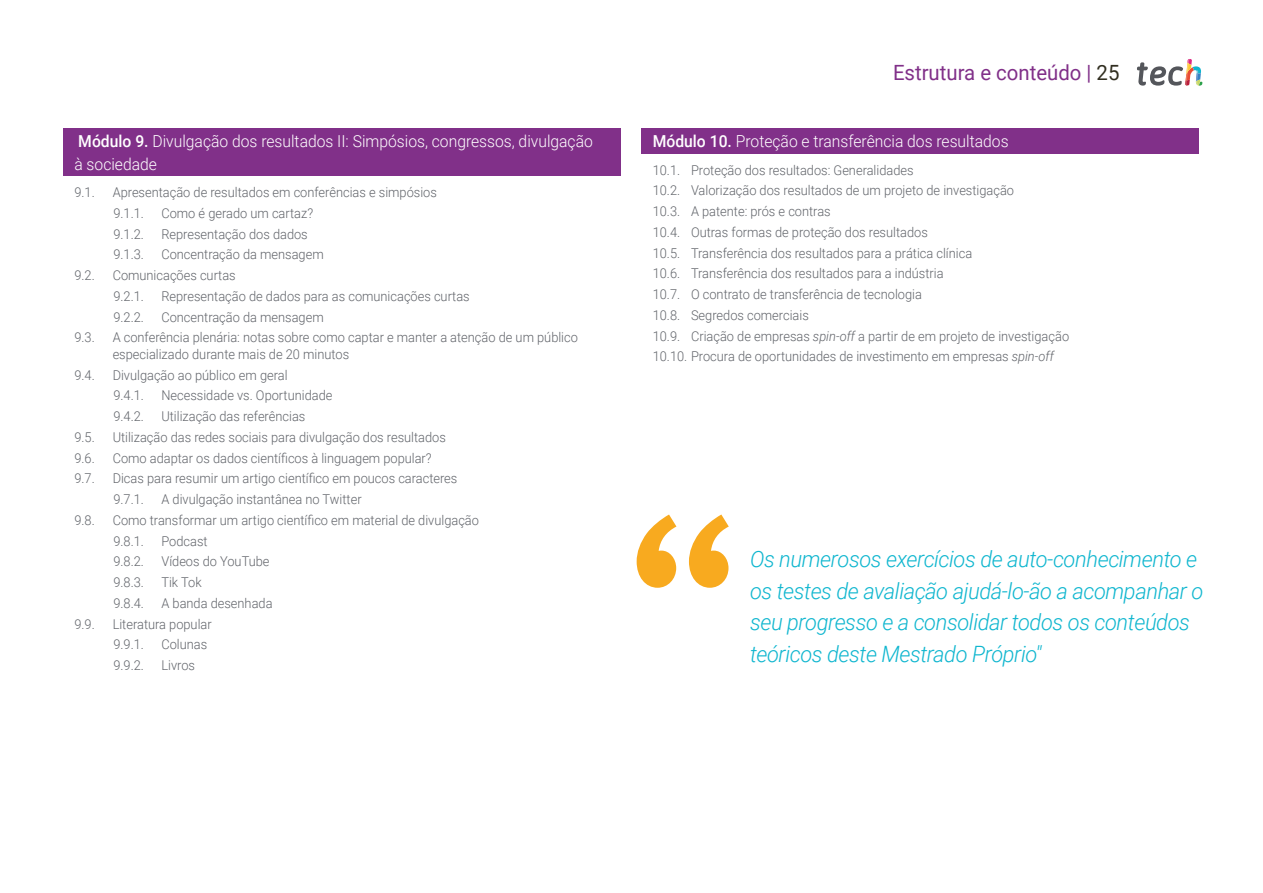
<style>
.page{position:relative;width:1263px;height:893px;background:#fff}
.page>*{position:absolute;margin:0;border:0;box-sizing:border-box;transform-origin:0 0}
.t1{font:italic 300 22.5px/31.5px "Roboto";letter-spacing:-.02em;color:#0fb6cf}
.t2{font:21px "Roboto";color:#813089}
.t3{font:300 16.5px/22.5px "Roboto";color:#fff;scale:.95 1}
.t4{font:300 13.5px/20.7px "Roboto";color:#61646a;scale:.95 1}
.s1{font-weight:500}
.s2{color:#312e20}
.s3{font-style:italic}
</style>
<div class="page">
<svg style="left:1137px;top:59px;width:65px;height:27px"></svg>
<div style="left:63px;top:129px;width:558px;height:47px;background:#813089"></div>
<div style="left:642px;top:129px;width:557px;height:25px;background:#813089"></div>
<svg style="left:637px;top:514px;width:92px;height:74px"></svg>
<p class="t3" style="left:74px;top:130px;width:547px"><span class="s1">Módulo 9.</span> Divulgação dos resultados II: Simpósios, congressos, divulgação à sociedade</p>
<p class="t4" style="left:74px;top:181px;width:23px">9.1.</p>
<p class="t4" style="left:113px;top:181px;width:343px">Apresentação de resultados em conferências e simpósios<br>9.1.1.</p>
<p class="t4" style="left:161px;top:202px;width:161px">Como é gerado um cartaz?</p>
<p class="t4" style="left:113px;top:223px;width:34px">9.1.2.</p>
<p class="t4" style="left:161px;top:223px;width:156px">Representação dos dados</p>
<p class="t4" style="left:113px;top:244px;width:34px">9.1.3.</p>
<p class="t4" style="left:161px;top:244px;width:172px">Concentração da mensagem</p>
<p class="t4" style="left:74px;top:264px;width:23px">9.2.</p>
<p class="t4" style="left:113px;top:264px;width:131px">Comunicações curtas<br>9.2.1.</p>
<p class="t4" style="left:161px;top:285px;width:326px">Representação de dados para as comunicações curtas</p>
<p class="t4" style="left:113px;top:306px;width:34px">9.2.2.</p>
<p class="t4" style="left:161px;top:306px;width:172px">Concentração da mensagem</p>
<p class="t4" style="left:74px;top:327px;width:23px">9.3.</p>
<p class="t4" style="left:113px;top:329px;width:491px;line-height:16.5px">A conferência plenária: notas sobre como captar e manter a atenção de um público especializado durante mais de 20 minutos</p>
<p class="t4" style="left:74px;top:364px;width:23px">9.4.</p>
<p class="t4" style="left:113px;top:364px;width:186px">Divulgação ao público em geral<br>9.4.1.</p>
<p class="t4" style="left:161px;top:385px;width:181px">Necessidade vs. Oportunidade</p>
<p class="t4" style="left:113px;top:405px;width:34px">9.4.2.</p>
<p class="t4" style="left:161px;top:405px;width:153px">Utilização das referências</p>
<p class="t4" style="left:74px;top:426px;width:23px">9.5.</p>
<p class="t4" style="left:113px;top:426px;width:352px">Utilização das redes sociais para divulgação dos resultados</p>
<p class="t4" style="left:74px;top:447px;width:23px">9.6.</p>
<p class="t4" style="left:113px;top:447px;width:337px">Como adaptar os dados científicos à linguagem popular?</p>
<p class="t4" style="left:74px;top:468px;width:23px">9.7.</p>
<p class="t4" style="left:113px;top:468px;width:364px">Dicas para resumir um artigo científico em poucos caracteres<br>9.7.1.</p>
<p class="t4" style="left:161px;top:488px;width:212px">A divulgação instantânea no Twitter</p>
<p class="t4" style="left:74px;top:509px;width:23px">9.8.</p>
<p class="t4" style="left:113px;top:509px;width:387px">Como transformar um artigo científico em material de divulgação<br>9.8.1.</p>
<p class="t4" style="left:161px;top:530px;width:50px">Podcast</p>
<p class="t4" style="left:113px;top:551px;width:34px">9.8.2.</p>
<p class="t4" style="left:161px;top:551px;width:115px">Vídeos do YouTube</p>
<p class="t4" style="left:113px;top:571px;width:34px">9.8.3.</p>
<p class="t4" style="left:161px;top:571px;width:44px">Tik Tok</p>
<p class="t4" style="left:113px;top:592px;width:34px">9.8.4.</p>
<p class="t4" style="left:161px;top:592px;width:118px">A banda desenhada</p>
<p class="t4" style="left:74px;top:613px;width:23px">9.9.</p>
<p class="t4" style="left:113px;top:613px;width:106px">Literatura popular<br>9.9.1.</p>
<p class="t4" style="left:161px;top:634px;width:50px">Colunas</p>
<p class="t4" style="left:113px;top:654px;width:34px">9.9.2.</p>
<p class="t4" style="left:161px;top:654px;width:37px">Livros</p>
<h2 class="t2" style="left:893px;top:57px;width:228px">Estrutura e conteúdo | <span class="s2">25</span></h2>
<p class="t3" style="left:653px;top:130px;width:376px"><span class="s1">Módulo 10.</span> Proteção e transferência dos resultados</p>
<p class="t4" style="left:653px;top:159px;width:440px">10.1. Proteção dos resultados: Generalidades<br>10.2. Valorização dos resultados de um projeto de investigação<br>10.3. A patente: prós e contras<br>10.4. Outras formas de proteção dos resultados<br>10.5. Transferência dos resultados para a prática clínica<br>10.6. Transferência dos resultados para a indústria<br>10.7. O contrato de transferência de tecnologia<br>10.8. Segredos comerciais<br>10.9. Criação de empresas <span class="s3">spin-off</span> a partir de em projeto de investigação 10.10. Procura de oportunidades de investimento em empresas <span class="s3">spin-off</span></p>
<h1 class="t1" style="left:750px;top:542px;width:455px">Os numerosos exercícios de auto-conhecimento e os testes de avaliação ajudá-lo-ão a acompanhar o seu progresso e a consolidar todos os conteúdos teóricos deste Mestrado Próprio"</h1>
</div>
